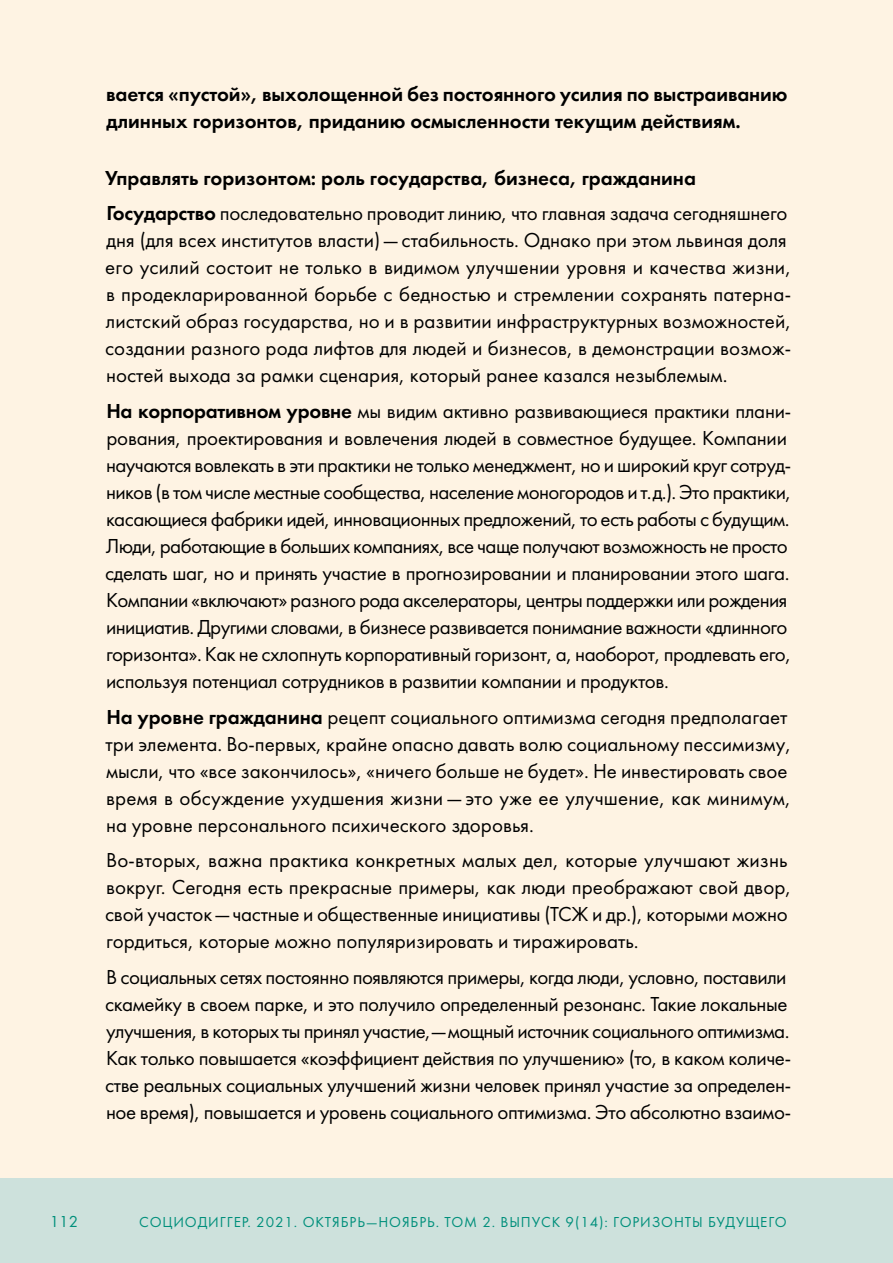
<style>
.page{position:relative;width:893px;height:1263px;background:#fff}
.page>*{position:absolute;margin:0;border:0;box-sizing:border-box;transform-origin:0 0}
.GENERAL_TEXT{font:21px/27px "Futura Book C";letter-spacing:-.015em;color:#000}
.GENERAL_TEXT-2{font:21px/27px "Futura Demi C";letter-spacing:-.005em;color:#000}
.title_in_text{font:21px "Futura Demi C";color:#000}
.t1{font:16.5px "Futura Book C";color:#008f7b}
.t2{font:15px "Futura Book C";letter-spacing:.06em;color:#008f7b}
.s1{font-family:"Futura Demi C"}
</style>
<div class="page">
<div style="left:0;top:1178px;width:893px;height:85px;background:#cde1dc"></div>
<div style="left:0;top:0;width:893px;height:1178px;background:#fef3e3"></div>
<p class="GENERAL_TEXT-2" style="left:106px;top:81px;width:683px">вается «пустой», выхолощенной без постоянного усилия по выстраиванию длинных горизонтов, приданию осмысленности текущим действиям.</p>
<p class="title_in_text" style="left:105px;top:166px;width:592px">Управлять горизонтом: роль государства, бизнеса, гражданина</p>
<p class="GENERAL_TEXT" style="left:105px;top:200px;width:688px"><span class="s1">Государство</span> последовательно проводит линию, что главная задача сегодняшнего дня (для всех институтов власти)— стабильность. Однако при этом львиная доля его усилий состоит не только в видимом улучшении уровня и качества жизни, в продекларированной борьбе с бедностью и стремлении сохранять патерна&shy;листский образ государства, но и в развитии инфраструктурных возможностей, создании разного рода лифтов для людей и бизнесов, в демонстрации возмож&shy;ностей выхода за рамки сценария, который ранее казался незыблемым.</p>
<p class="GENERAL_TEXT" style="left:105px;top:398px;width:688px"><span class="s1">На корпоративном уровне</span> мы видим активно развивающиеся практики плани&shy;рования, проектирования и вовлечения людей в совместное будущее. Компании научаются вовлекать в эти практики не только менеджмент, но и широкий круг сотруд&shy;ников (в том числе местные сообщества, население моногородов и т.д.). Это практики, касающиеся фабрики идей, инновационных предложений, то есть работы с будущим.<br>Люди, работающие в больших компаниях, все чаще получают возможность не просто сделать шаг, но и принять участие в прогнозировании и планировании этого шага.<br>Компании «включают» разного рода акселераторы, центры поддержки или рождения инициатив. Другими словами, в бизнесе развивается понимание важности «длинного горизонта». Как не схлопнуть корпоративный горизонт, а, наоборот, продлевать его, используя потенциал сотрудников в развитии компании и продуктов.</p>
<p class="GENERAL_TEXT" style="left:105px;top:703px;width:687px"><span class="s1">На уровне гражданина</span> рецепт социального оптимизма сегодня предполагает три элемента. Во-первых, крайне опасно давать волю социальному пессимизму, мысли, что «все закончилось», «ничего больше не будет». Не инвестировать свое время в обсуждение ухудшения жизни— это уже ее улучшение, как минимум, на уровне персонального психического здоровья.</p>
<p class="GENERAL_TEXT" style="left:105px;top:847px;width:688px">Во-вторых, важна практика конкретных малых дел, которые улучшают жизнь вокруг. Сегодня есть прекрасные примеры, как люди преображают свой двор, свой участок— частные и общественные инициативы (ТСЖ и др.), которыми можно гордиться, которые можно популяризировать и тиражировать.</p>
<p class="GENERAL_TEXT" style="left:105px;top:963px;width:687px">В социальных сетях постоянно появляются примеры, когда люди, условно, поставили скамейку в своем парке, и это получило определенный резонанс. Такие локальные улучшения, в которых ты принял участие,— мощный источник социального оптимизма.<br>Как только повышается «коэффициент действия по улучшению» (то, в каком количе&shy;стве реальных социальных улучшений жизни человек принял участие за определен&shy;ное время), повышается и уровень социального оптимизма. Это абсолютно взаимо-</p>
<p class="t1" style="left:50px;top:1213px;width:30px">112</p>
<p class="t2" style="left:139px;top:1213px;width:492px">СОЦИОДИГГЕР. 2021. Октябрь—Ноябрь. ТОМ 2. ВЫПУСК 9(14): Гори</p>
<p class="t2" style="left:652px;top:1213px;width:21px">зонты</p>
<p class="t2" style="left:708px;top:1213px;width:19px">буду</p>
<p class="t2" style="left:745px;top:1213px;width:24px">щего</p>
</div>
